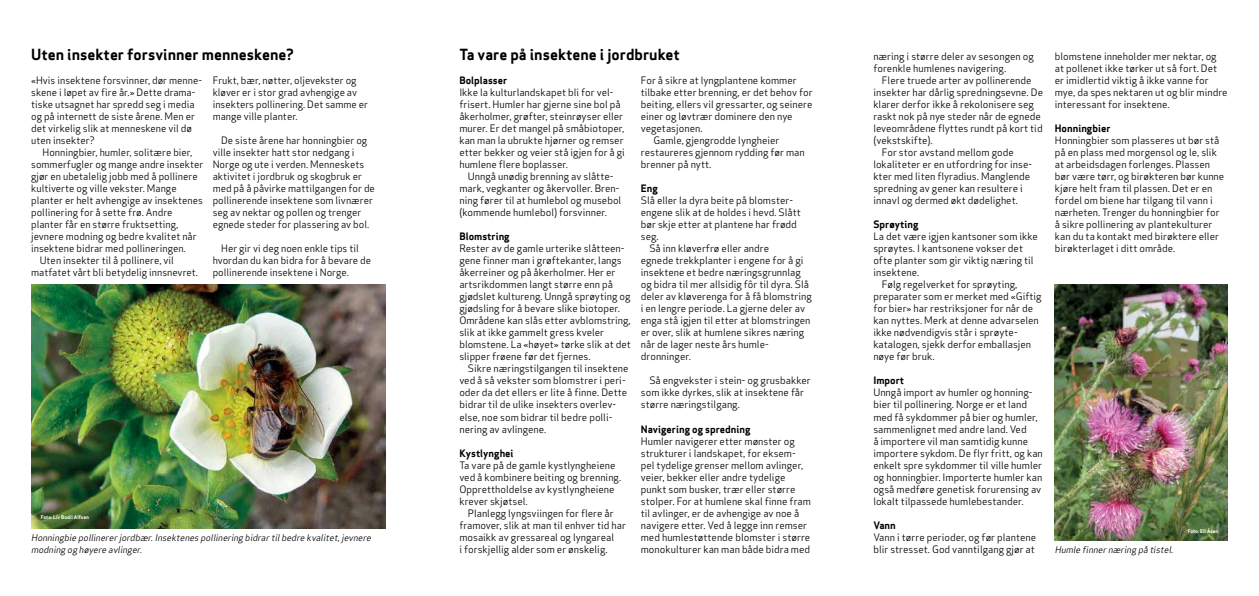
<style>
.page{position:relative;width:1259px;height:596px;background:#fff}
.page>*{position:absolute;margin:0;border:0;box-sizing:border-box;transform-origin:0 0}
.t1{font:15px "Apex Sans Bold T";color:#000}
.t2{font:10px/12px "Apex Sans Book T";color:#000}
.t3{font:10px "Apex Sans Bold T";color:#000}
.t4{font:italic 9px/12px "Apex Sans Book T";color:#000}
.t5{font:5px "Apex Sans Bold T";color:#fff}
</style>
<div class="page">
<img style="left:31px;top:284px;width:355px;height:244px">
<img style="left:1054px;top:284px;width:173px;height:256px">
<h1 class="t1" style="left:31px;top:45px;width:264px">Uten insekter forsvinner menneskene?</h1>
<h1 class="t1" style="left:459px;top:45px;width:222px">Ta vare på insektene i jordbruket</h1>
<p class="t2" style="left:31px;top:74px;width:172px">«Hvis insektene forsvinner, dør menne&shy;skene i løpet av fire år.» Dette drama&shy;tiske utsagnet har spredd seg i media og på internett de siste årene. Men er det virkelig slik at menneskene vil dø uten insekter?</p>
<p class="t2" style="left:43px;top:146px;width:151px">Honningbier, humler, solitære bier,</p>
<p class="t2" style="left:31px;top:158px;width:174px">sommerfugler og mange andre insekter</p>
<p class="t2" style="left:31px;top:170px;width:168px">gjør en ubetalelig jobb med å pollinere</p>
<p class="t2" style="left:31px;top:182px;width:147px">kultiverte og ville vekster. Mange</p>
<p class="t2" style="left:31px;top:194px;width:173px">planter er helt avhengige av insektenes</p>
<p class="t2" style="left:31px;top:206px;width:143px">pollinering for å sette frø. Andre</p>
<p class="t2" style="left:31px;top:218px;width:149px">planter får en større fruktsetting,</p>
<p class="t2" style="left:31px;top:230px;width:167px">jevnere modning og bedre kvalitet når</p>
<p class="t2" style="left:31px;top:242px;width:156px">insektene bidrar med pollineringen.</p>
<p class="t2" style="left:40px;top:254px;width:136px">Uten insekter til å pollinere, vil</p>
<p class="t2" style="left:31px;top:266px;width:168px">matfatet vårt bli betydelig innsnevret.</p>
<p class="t2" style="left:213px;top:74px;width:157px">Frukt, bær, nøtter, oljevekster og kløver er i stor grad avhengige av insekters pollinering. Det samme er mange ville planter.</p>
<p class="t2" style="left:213px;top:134px;width:164px;text-indent:9px">De siste årene har honningbier og ville insekter hatt stor nedgang i Norge og ute i verden. Menneskets aktivitet i jordbruk og skogbruk er med på å påvirke mattilgangen for de pollinerende insektene som livnærer seg av nektar og pollen og trenger egnede steder for plassering av bol.</p>
<p class="t2" style="left:213px;top:242px;width:160px;text-indent:9px">Her gir vi deg noen enkle tips til hvordan du kan bidra for å bevare de pollinerende insektene i Norge.</p>
<p class="t5" style="left:41px;top:513px;width:50px">Foto: Liv Bodil Alfsen</p>
<p class="t4" style="left:31px;top:531px;width:343px">Honningbie pollinererjordbær.Insektenes pollinering bidrartilbedre kvalitet,jevnere modning og høyere avlinger.</p>
<p class="t3" style="left:459px;top:74px;width:49px">Bolplasser</p>
<p class="t2" style="left:459px;top:86px;width:167px">Ikke la kulturlandskapet bli for vel&shy;frisert. Humler har gjerne sine bol på åkerholmer, grøfter, steinrøyser eller murer. Er det mangel på småbiotoper, kan man la ubrukte hjørner og remser etter bekker og veier stå igjen for å gi humlene flere boplasser.</p>
<p class="t2" style="left:459px;top:170px;width:163px;text-indent:8px">Unngå unødig brenning av slåtte&shy;mark, vegkanter og åkervoller. Bren&shy;ning fører til at humlebol og musebol (kommende humlebol) forsvinner.</p>
<p class="t3" style="left:459px;top:230px;width:52px">Blomstring</p>
<p class="t2" style="left:459px;top:242px;width:173px">Rester av de gamle urterike slåtteen&shy;gene finner man i grøftekanter, langs åkerreiner og på åkerholmer. Her er artsrikdommen langt større enn på gjødslet kultureng. Unngå sprøyting og gjødsling for å bevare slike biotoper.<br>Områdene kan slås etter avblomstring, slik at ikke gammelt gress kveler blomstene. La «høyet» tørke slik at det slipper frøene før det fjernes.</p>
<p class="t2" style="left:459px;top:362px;width:171px;text-indent:8px">Sikre næringstilgangen til insektene ved å så vekster som blomstrer i peri&shy;oder da det ellers er lite å finne. Dette bidrar til de ulike insekters overlev&shy;else, noe som bidrar til bedre polli-- nering av avlingene.</p>
<p class="t3" style="left:459px;top:446px;width:56px">Kystlynghei</p>
<p class="t2" style="left:459px;top:458px;width:163px">Ta vare på de gamle kystlyngheiene ved å kombinere beiting og brenning.<br>Opprettholdelse av kystlyngheiene krever skjøtsel.</p>
<p class="t2" style="left:459px;top:506px;width:168px;text-indent:8px">Planlegg lyngsviingen for flere år framover, slik at man til enhver tid har mosaikk av gressareal og lyngareal<br>i forskjellig alder som er ønskelig.</p>
<p class="t2" style="left:641px;top:74px;width:157px">For å sikre at lyngplantene kommer</p>
<p class="t2" style="left:641px;top:86px;width:173px">tilbake etter brenning, er det behov for</p>
<p class="t2" style="left:641px;top:98px;width:173px">beiting, ellers vil gressarter, og seinere</p>
<p class="t2" style="left:641px;top:110px;width:153px">einer og løvtrær dominere den nye</p>
<p class="t2" style="left:641px;top:122px;width:63px">vegetasjonen.</p>
<p class="t2" style="left:653px;top:134px;width:128px">Gamle, gjengrodde lyngheier</p>
<p class="t2" style="left:641px;top:146px;width:165px">restaureres gjennom rydding før man</p>
<p class="t2" style="left:641px;top:158px;width:72px">brenner på nytt.</p>
<p class="t3" style="left:641px;top:182px;width:19px">Eng</p>
<p class="t2" style="left:641px;top:194px;width:154px">Slå eller la dyra beite på blomster-</p>
<p class="t2" style="left:641px;top:206px;width:162px">engene slik at de holdes i hevd. Slått</p>
<p class="t2" style="left:641px;top:218px;width:158px">bør skje etter at plantene har frødd</p>
<p class="t2" style="left:641px;top:230px;width:19px">seg.</p>
<p class="t2" style="left:649px;top:242px;width:121px">Så inn kløverfrø eller andre</p>
<p class="t2" style="left:641px;top:254px;width:164px">egnede trekkplanter i engene for å gi</p>
<p class="t2" style="left:641px;top:266px;width:162px">insektene et bedre næringsgrunnlag</p>
<p class="t2" style="left:641px;top:278px;width:170px">og bidra til mer allsidig fôr til dyra. Slå</p>
<p class="t2" style="left:641px;top:290px;width:172px">deler av kløverenga for å få blomstring</p>
<p class="t2" style="left:641px;top:302px;width:166px">i en lengre periode. La gjerne deler av</p>
<p class="t2" style="left:641px;top:314px;width:171px">enga stå igjen til etter at blomstringen</p>
<p class="t2" style="left:641px;top:326px;width:165px">er over, slik at humlene sikres næring</p>
<p class="t2" style="left:641px;top:338px;width:128px">når de lager neste års humle-</p>
<p class="t2" style="left:641px;top:350px;width:52px">dronninger.</p>
<p class="t2" style="left:641px;top:374px;width:171px;text-indent:8px">Så engvekster i stein- og grusbakker som ikke dyrkes, slik at insektene får større næringstilgang.</p>
<p class="t3" style="left:641px;top:422px;width:111px">Navigering og spredning</p>
<p class="t2" style="left:641px;top:434px;width:171px">Humler navigerer etter mønster og strukturer i landskapet, for eksem&shy;pel tydelige grenser mellom avlinger, veier, bekker eller andre tydelige punkt som busker, trær eller større stolper. For at humlene skal finne fram til avlinger, er de avhengige av noe å navigere etter. Ved å legge inn remser med humlestøttende blomster i større monokulturer kan man både bidra med</p>
<p class="t2" style="left:873px;top:50px;width:162px">næring i større deler av sesongen og forenkle humlenes navigering.</p>
<p class="t2" style="left:882px;top:74px;width:151px">Flere truede arter av pollinerende</p>
<p class="t2" style="left:873px;top:86px;width:171px">insekter har dårlig spredningsevne. De</p>
<p class="t2" style="left:873px;top:98px;width:162px">klarer derfor ikke å rekolonisere seg</p>
<p class="t2" style="left:873px;top:110px;width:169px">raskt nok på nye steder når de egnede</p>
<p class="t2" style="left:873px;top:122px;width:171px">leveområdene flyttes rundt på kort tid</p>
<p class="t2" style="left:873px;top:134px;width:61px">(vekstskifte).</p>
<p class="t2" style="left:882px;top:146px;width:133px">For stor avstand mellom gode</p>
<p class="t2" style="left:873px;top:158px;width:160px">lokaliteter er en utfordring for inse-</p>
<p class="t2" style="left:873px;top:170px;width:158px">kter med liten flyradius. Manglende</p>
<p class="t2" style="left:873px;top:182px;width:151px">spredning av gener kan resultere i</p>
<p class="t2" style="left:873px;top:194px;width:146px">innavl og dermed økt dødelighet.</p>
<p class="t3" style="left:873px;top:218px;width:47px">Sprøyting</p>
<p class="t2" style="left:873px;top:230px;width:166px">La det være igjen kantsoner som ikke</p>
<p class="t2" style="left:873px;top:242px;width:151px">sprøytes. I kantsonene vokser det</p>
<p class="t2" style="left:873px;top:254px;width:162px">ofte planter som gir viktig næring til</p>
<p class="t2" style="left:873px;top:266px;width:47px">insektene.</p>
<p class="t2" style="left:882px;top:278px;width:137px">Følg regelverket for sprøyting,</p>
<p class="t2" style="left:873px;top:290px;width:170px">preparater som er merket med «Giftig</p>
<p class="t2" style="left:873px;top:302px;width:161px">for bier» har restriksjoner for når de</p>
<p class="t2" style="left:873px;top:314px;width:167px">kan nyttes. Merk at denne advarselen</p>
<p class="t2" style="left:873px;top:326px;width:146px">ikke nødvendigvis står i sprøyte-</p>
<p class="t2" style="left:873px;top:338px;width:159px">katalogen, sjekk derfor emballasjen</p>
<p class="t2" style="left:873px;top:350px;width:63px">nøye før bruk.</p>
<p class="t3" style="left:873px;top:374px;width:32px">Import</p>
<p class="t2" style="left:873px;top:386px;width:171px">Unngå import av humler og honning&shy;bier til pollinering. Norge er et land med få sykdommer på bier og humler, sammenlignet med andre land. Ved<br>å importere vil man samtidig kunne importere sykdom. De flyr fritt, og kan enkelt spre sykdommer til ville humler og honningbier. Importerte humler kan også medføre genetisk forurensing av lokalt tilpassede humlebestander.</p>
<p class="t3" style="left:873px;top:518px;width:24px">Vann</p>
<p class="t2" style="left:873px;top:530px;width:164px">Vann i tørre perioder, og før plantene blir stresset. God vanntilgang gjør at</p>
<p class="t2" style="left:1054px;top:50px;width:174px">blomstene inneholder mer nektar, og at pollenet ikke tørker ut så fort. Det er imidlertid viktig å ikke vanne for mye, da spes nektaren ut og blir mindre interessant for insektene.</p>
<p class="t3" style="left:1054px;top:122px;width:57px">Honningbier</p>
<p class="t2" style="left:1054px;top:134px;width:171px">Honningbier som plasseres ut bør stå på en plass med morgensol og le, slik at arbeidsdagen forlenges. Plassen bør være tørr, og birøkteren bør kunne kjøre helt fram til plassen. Det er en fordel om biene har tilgang til vann i nærheten. Trenger du honningbier for å sikre pollinering av plantekulturer kan du ta kontakt med birøktere eller birøkterlaget i ditt område.</p>
<p class="t4" style="left:1054px;top:543px;width:122px">Humle finnernæring på tistel.</p>
<p class="t5" style="left:1187px;top:527px;width:32px">Foto: Eli Åsen</p>
</div>
